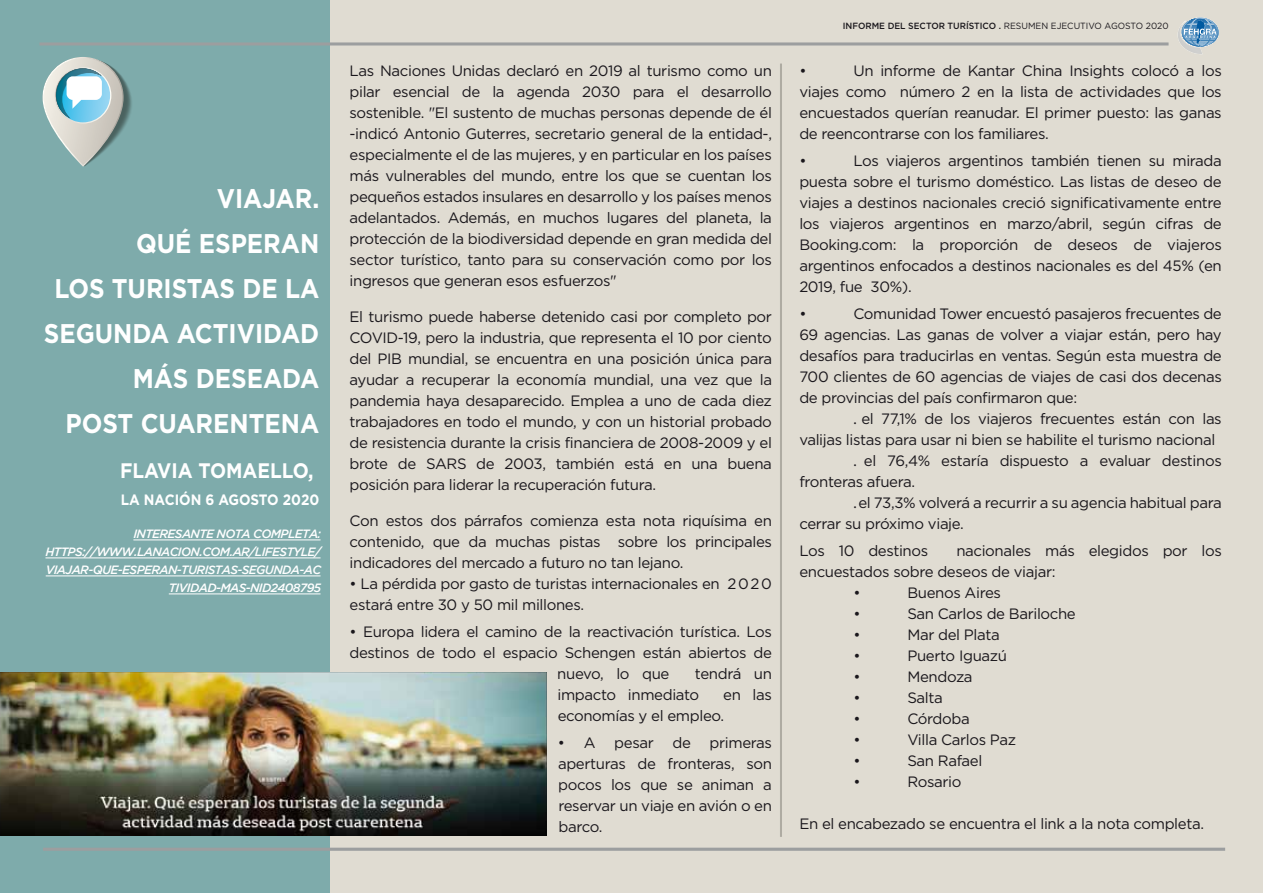
<style>
.page{position:relative;width:1263px;height:893px;background:#e0dcd2}
.page>*{position:absolute;margin:0;border:0;box-sizing:border-box;transform-origin:0 0}
.t1{font:700 27px/45px "Gotham";color:#fff;text-align:right;scale:.9 1}
.t2{font:700 21px "Gotham";color:#fff;scale:.9 1}
.t3{font:15px/21px "Gotham";letter-spacing:-.025em;color:#1a171c;text-align:justify}
.t4{font:700 15px "Gotham";color:#fff;scale:.9 1}
.t5{font:italic 500 12px/18px "Gotham";letter-spacing:-.05em;color:#fff;text-align:right}
.t6{font:500 9px "Gotham";color:#1a171c;scale:.96 1}
.s1{font-weight:400}
.s2{font-family:"Myriad Pro"}
</style>
<div class="page">
<div style="left:0;top:0;width:330px;height:893px;background:#7eabab"></div>
<svg style="left:1177px;top:17px;width:42px;height:37px"></svg>
<hr style="left:39px;top:42px;width:1129px;height:3px;background:#9c9e9f">
<hr style="left:43px;top:848px;width:1182px;height:3px;background:#9c9e9f">
<svg style="left:43px;top:57px;width:89px;height:110px"></svg>
<div style="left:67px;top:76px;width:35px;height:24px;background:#fff;border-radius:6px"></div>
<img style="left:0;top:673px;width:547px;height:163px">
<hr style="left:133px;top:540px;width:188px;height:1px;background:#fff">
<hr style="left:45px;top:558px;width:276px;height:1px;background:#fff">
<hr style="left:46px;top:576px;width:275px;height:1px;background:#fff">
<hr style="left:169px;top:594px;width:152px;height:1px;background:#fff">
<h1 class="t1" style="left:44px;top:176px;width:307px">VIAJAR.<br>QUÉ ESPERAN<br>LOS TURISTAS DE LA<br>SEGUNDA ACTIVIDAD<br>MÁS DESEADA<br>POST CUARENTENA</h1>
<h2 class="t2" style="left:120px;top:458px;width:217px">FLAVIA TOMAELLO,</h2>
<p class="t4" style="left:121px;top:491px;width:222px">LA NACIÓN 6 AGOSTO 2020</p>
<p class="t5" style="left:45px;top:525px;width:277px">INTERESANTE NOTA COMPLETA:<br>HTTPS://WWW.LANACION.COM.AR/LIFESTYLE/ VIAJAR-QUE-ESPERAN-TURISTAS-SEGUNDA-AC TIVIDAD-MAS-NID2408795</p>
<p class="t3" style="left:350px;top:60px;width:424px">Las Naciones Unidas declaró en 2019 al turismo como un pilar esencial de la agenda 2030 para el desarrollo sostenible. "El sustento de muchas personas depende de él -indicó Antonio Guterres, secretario general de la entidad-, especialmente el de las mujeres, y en particular en los países más vulnerables del mundo, entre los que se cuentan los pequeños estados insulares en desarrollo y los países menos adelantados. Además, en muchos lugares del planeta, la protección de la biodiversidad depende en gran medida del sector turístico, tanto para su conservación como por los ingresos que generan esos esfuerzos"</p>
<p class="t3" style="left:350px;top:306px;width:424px">El turismo puede haberse detenido casi por completo por COVID-19, pero la industria, que representa el 10 por ciento del PIB mundial, se encuentra en una posición única para ayudar a recuperar la economía mundial, una vez que la pandemia haya desaparecido. Emplea a uno de cada diez trabajadores en todo el mundo, y con un historial probado de resistencia durante la crisis financiera de 2008-2009 y el brote de SARS de 2003, también está en una buena posición para liderar la recuperación futura.</p>
<p class="t3" style="left:350px;top:510px;width:424px">Con estos dos párrafos comienza esta nota riquísima en contenido, que da muchas pistas sobre los principales indicadores del mercado a futuro no tan lejano.</p>
<p class="t3" style="left:350px;top:573px;width:424px">• La pérdida por gasto de turistas internacionales en 2020 estará entre 30 y 50 mil millones.</p>
<p class="t3" style="left:350px;top:621px;width:424px">• Europa lidera el camino de la reactivación turística. Los</p>
<p class="t3" style="left:350px;top:642px;width:424px">destinos de todo el espacio Schengen están abiertos de</p>
<p class="t3" style="left:557px;top:663px;width:114px">nuevo, lo que</p>
<p class="t3" style="left:557px;top:663px;width:216px;text-indent:137px">tendrá un impacto inmediato</p>
<p class="t3" style="left:558px;top:684px;width:216px;text-indent:165px">en las economías y el empleo.</p>
<p class="t3" style="left:558px;top:732px;width:216px">• A pesar de primeras aperturas de fronteras, son pocos los que se animan a reservar un viaje en avión o en barco.</p>
<p class="t6" style="left:843px;top:20px;width:341px">INFORME DEL SECTOR TURÍSTICO . <span class="s1">RESUMEN EJECUTIVO AGOSTO 2020</span></p>
<p class="t3" style="left:799px;top:60px;width:424px;text-indent:54px">Un informe de Kantar China Insights colocó a los viajes como número 2 en la lista de actividades que los encuestados querían reanudar. El primer puesto: las ganas de reencontrarse con los familiares.</p>
<p class="t3" style="left:799px;top:150px;width:9px">•</p>
<p class="t3" style="left:799px;top:60px;width:9px">•</p>
<p class="t3" style="left:799px;top:150px;width:424px;text-indent:54px">Los viajeros argentinos también tienen su mirada puesta sobre el turismo doméstico. Las listas de deseo de viajes a destinos nacionales creció significativamente entre los viajeros argentinos en marzo/abril, según cifras de Booking.com: la proporción de deseos de viajeros argentinos enfocados a destinos nacionales es del 45% (en 2019, fue 30%).</p>
<p class="t3" style="left:799px;top:303px;width:9px">•</p>
<p class="t3" style="left:799px;top:303px;width:424px;text-indent:54px">Comunidad Tower encuestó pasajeros frecuentes de 69 agencias. Las ganas de volver a viajar están, pero hay desafíos para traducirlas en ventas. Según esta muestra de 700 clientes de 60 agencias de viajes de casi dos decenas de provincias del país confirmaron que:</p>
<p class="t3" style="left:853px;top:408px;width:370px"><span class="s2">.</span> el 77,1% de los viajeros frecuentes están con las</p>
<p class="t3" style="left:799px;top:429px;width:417px">valijas listas para usar ni bien se habilite el turismo nacional</p>
<p class="t3" style="left:853px;top:450px;width:370px"><span class="s2">.</span> el 76,4% estaría dispuesto a evaluar destinos</p>
<p class="t3" style="left:799px;top:471px;width:117px">fronteras afuera.</p>
<p class="t3" style="left:853px;top:492px;width:370px"><span class="s2">.</span> el 73,3% volverá a recurrir a su agencia habitual para</p>
<p class="t3" style="left:799px;top:513px;width:166px">cerrar su próximo viaje.</p>
<p class="t3" style="left:799px;top:540px;width:130px">Los 10 destinos</p>
<p class="t3" style="left:956px;top:540px;width:267px">nacionales más elegidos por los</p>
<p class="t3" style="left:799px;top:561px;width:258px">encuestados sobre deseos de viajar:</p>
<p class="t3" style="left:853px;top:582px;width:9px">•</p>
<p class="t3" style="left:907px;top:582px;width:95px">Buenos Aires</p>
<p class="t3" style="left:853px;top:603px;width:9px">•</p>
<p class="t3" style="left:907px;top:603px;width:170px">San Carlos de Bariloche</p>
<p class="t3" style="left:853px;top:624px;width:9px">•</p>
<p class="t3" style="left:907px;top:624px;width:94px">Mar del Plata</p>
<p class="t3" style="left:853px;top:645px;width:9px">•</p>
<p class="t3" style="left:907px;top:645px;width:101px">Puerto Iguazú</p>
<p class="t3" style="left:853px;top:666px;width:9px">•</p>
<p class="t3" style="left:907px;top:666px;width:67px">Mendoza</p>
<p class="t3" style="left:853px;top:687px;width:9px">•</p>
<p class="t3" style="left:907px;top:687px;width:37px">Salta</p>
<p class="t3" style="left:853px;top:708px;width:9px">•</p>
<p class="t3" style="left:907px;top:708px;width:64px">Córdoba</p>
<p class="t3" style="left:853px;top:729px;width:9px">•</p>
<p class="t3" style="left:907px;top:729px;width:110px">Villa Carlos Paz</p>
<p class="t3" style="left:853px;top:750px;width:9px">•</p>
<p class="t3" style="left:907px;top:750px;width:76px">San Rafael</p>
<p class="t3" style="left:853px;top:771px;width:9px">•</p>
<p class="t3" style="left:907px;top:771px;width:55px">Rosario</p>
<p class="t3" style="left:799px;top:813px;width:406px">En el encabezado se encuentra el link a la nota completa.</p>
</div>
